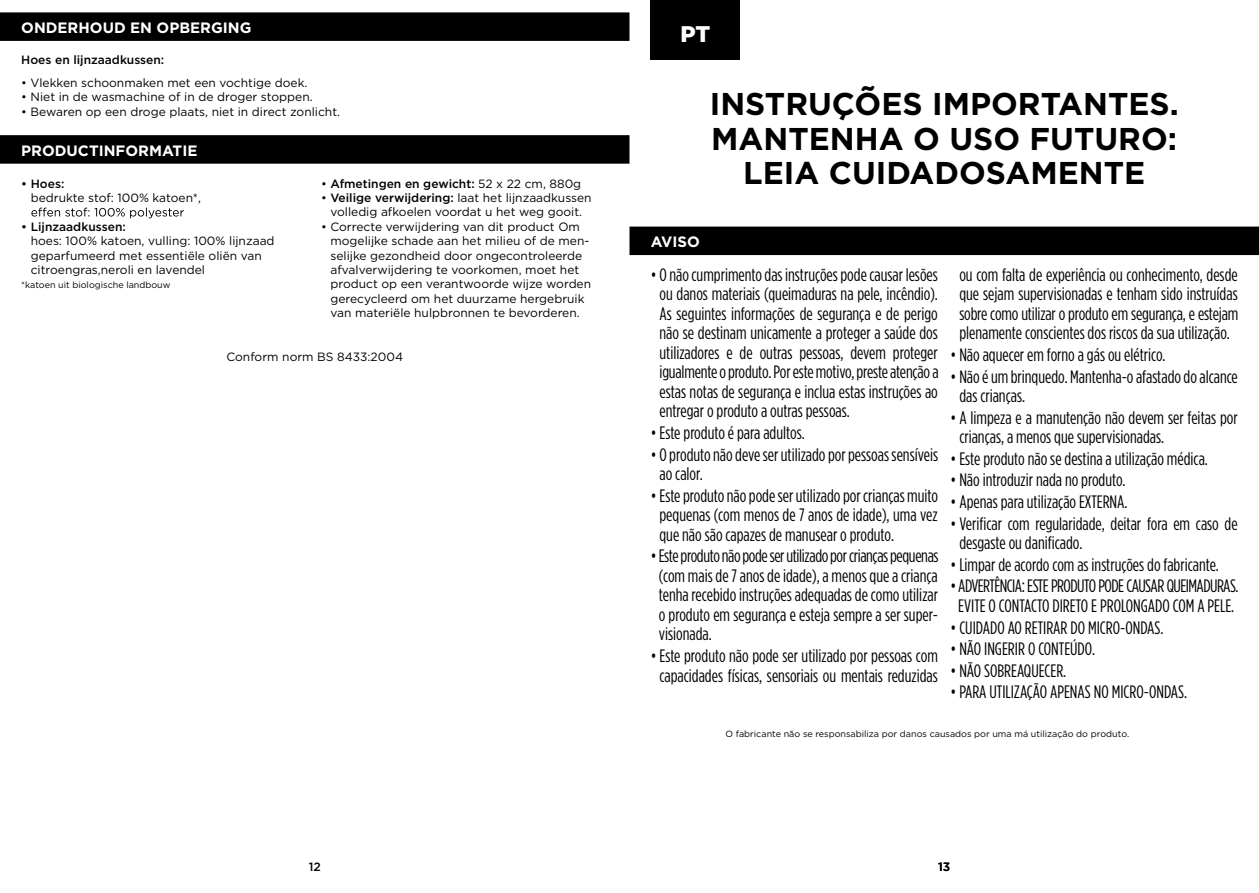
<style>
.page{position:relative;width:1259px;height:893px;background:#fff}
.page>*{position:absolute;margin:0;border:0;box-sizing:border-box;transform-origin:0 0}
.t1{font:700 31.5px/34.5px "Gotham";color:#000;text-align:center}
.t2{font:900 22.5px "Gotham";color:#fff}
.t3{font:18px/19.5px "Gotham Condensed";color:#000;text-align:justify}
.t4{font:18px/19.5px "Gotham Condensed";letter-spacing:-.03em;color:#000;text-align:center}
.t5{font:700 15px "Gotham";color:#fff}
.t6{font:12px/14.4px "Gotham";color:#000}
.t7{font:500 12px "Gotham";color:#000}
.t8{font:9px "Gotham";color:#000}
.s1{font-weight:400}
.s2{font-weight:500}
</style>
<div class="page">
<div style="left:0;top:135px;width:629px;height:29px;background:#000"></div>
<svg style="left:31px;top:208px;width:153px;height:10px"></svg>
<div style="left:0;top:12px;width:629px;height:29px;background:#000"></div>
<div style="left:651px;top:0;width:89px;height:60px;background:#000"></div>
<div style="left:629px;top:227px;width:630px;height:28px;background:#000"></div>
<p class="t5" style="left:21px;top:18px;width:232px">ONDERHOUD EN OPBERGING</p>
<p class="t7" style="left:21px;top:52px;width:145px">Hoes en lijnzaadkussen:</p>
<p class="t6" style="left:21px;top:75px;width:288px">• Vlekken schoonmaken met een vochtige doek.</p>
<p class="t6" style="left:21px;top:89px;width:293px">• Niet in de wasmachine of in de droger stoppen.</p>
<p class="t6" style="left:21px;top:104px;width:320px">• Bewaren op een droge plaats, niet in direct zonlicht.</p>
<p class="t5" style="left:21px;top:141px;width:178px">PRODUCTINFORMATIE</p>
<p class="t7" style="left:21px;top:176px;width:45px">• Hoes:</p>
<p class="t6" style="left:31px;top:190px;width:172px">bedrukte stof: 100% katoen*,</p>
<p class="t7" style="left:21px;top:219px;width:106px">• Lijnzaadkussen:</p>
<p class="t6" style="left:31px;top:234px;width:245px">hoes: 100% katoen, vulling: 100% lijnzaad geparfumeerd met essentiële oliën van citroengras,neroli en lavendel</p>
<p class="t8" style="left:21px;top:279px;width:151px">*katoen uit biologische landbouw</p>
<p class="t7" style="left:321px;top:176px;width:262px"><span class="s1">•</span> Afmetingen en gewicht: <span class="s1">52 x 22 cm, 880g</span></p>
<p class="t6" style="left:321px;top:190px;width:272px;text-align:center">• <span class="s2">Veilige verwijdering:</span> laat het lijnzaadkussen volledig afkoelen voordat u het weg gooit.</p>
<p class="t6" style="left:330px;top:219px;width:262px;text-indent:-9px">• Correcte verwijdering van dit product Om mogelijke schade aan het milieu of de men&shy;selijke gezondheid door ongecontroleerde afvalverwijdering te voorkomen, moet het product op een verantwoorde wijze worden gerecycleerd om het duurzame hergebruik van materiële hulpbronnen te bevorderen.</p>
<p class="t6" style="left:226px;top:349px;width:178px">Conform norm BS 8433:2004</p>
<p class="t7" style="left:309px;top:859px;width:14px">12</p>
<p class="t2" style="left:680px;top:21px;width:31px">PT</p>
<h1 class="t1" style="left:710px;top:87px;width:470px">INSTRUÇÕES IMPORTANTES.<br>MANTENHA O USO FUTURO:<br>LEIA CUIDADOSAMENTE</h1>
<p class="t5" style="left:651px;top:232px;width:50px">AVISO</p>
<p class="t3" style="left:659px;top:265px;width:281px;text-indent:-9px">• O nãocumprimentodas instruçõespodecausar lesões ou danos materiais (queimaduras na pele, incêndio).<br>As seguintes informações de segurança e de perigo não se destinam unicamente a proteger a saúde dos utilizadores e de outras pessoas, devem proteger igualmenteoproduto.Porestemotivo,presteatençãoa estas notas de segurança e inclua estas instruções ao entregar o produto a outras pessoas.</p>
<p class="t3" style="left:651px;top:423px;width:155px">• Este produto é para adultos.</p>
<p class="t3" style="left:659px;top:444px;width:280px;text-indent:-9px">• O produtonãodeveserutilizadoporpessoassensíveis ao calor.</p>
<p class="t3" style="left:659px;top:485px;width:280px;text-indent:-9px">• Esteprodutonãopodeserutilizadoporcriançasmuito pequenas (com menos de 7 anos de idade), uma vez que não são capazes de manusear o produto.</p>
<p class="t3" style="left:659px;top:546px;width:281px;text-indent:-8px">•Esteprodutonãopodeserutilizadoporcriançaspequenas (com mais de 7anosdeidade), a menosquea criança tenha recebido instruções adequadas de como utilizar o produto em segurança e esteja sempre a ser super&shy;visionada.</p>
<p class="t3" style="left:651px;top:646px;width:289px;text-align:center">• Este produto não pode ser utilizado por pessoas com capacidades físicas, sensoriais ou mentais reduzidas</p>
<p class="t3" style="left:959px;top:265px;width:280px">ou com falta de experiência ou conhecimento, desde que sejam supervisionadas e tenham sido instruídas sobre como utilizar o produto em segurança, e estejam plenamente conscientes dos riscos da sua utilização.</p>
<p class="t3" style="left:950px;top:345px;width:216px">• Não aquecer em forno a gás ou elétrico.</p>
<p class="t3" style="left:959px;top:366px;width:280px;text-indent:-9px">• Nãoéumbrinquedo. Mantenha-oafastadodoalcance das crianças.</p>
<p class="t3" style="left:959px;top:407px;width:280px;text-indent:-9px">• A limpeza e a manutenção não devem ser feitas por crianças, a menos que supervisionadas.</p>
<p class="t3" style="left:950px;top:448px;width:259px">• Este produto não se destina a utilização médica.</p>
<p class="t3" style="left:950px;top:470px;width:176px">• Não introduzir nada no produto.</p>
<p class="t3" style="left:950px;top:492px;width:178px">• Apenas para utilização EXTERNA.</p>
<p class="t3" style="left:959px;top:513px;width:280px;text-indent:-9px">• Verificar com regularidade, deitar fora em caso de desgaste ou danificado.</p>
<p class="t3" style="left:950px;top:554px;width:270px">• Limpar de acordo com as instruções do fabricante.</p>
<p class="t4" style="left:950px;top:576px;width:289px">• ADVERTÊNCIA: ESTE PRODUTO PODE CAUSAR QUEIMADURAS.<br>EVITE O CONTACTO DIRETO E PROLONGADO COM A PELE.</p>
<p class="t3" style="left:950px;top:617px;width:214px">• CUIDADO AO RETIRAR DO MICRO-ONDAS.</p>
<p class="t3" style="left:950px;top:639px;width:146px">• NÃO INGERIR O CONTEÚDO.</p>
<p class="t3" style="left:950px;top:660px;width:117px">• NÃO SOBREAQUECER.</p>
<p class="t3" style="left:950px;top:682px;width:238px">• PARA UTILIZAÇÃO APENAS NO MICRO-ONDAS.</p>
<p class="t8" style="left:725px;top:728px;width:405px">O fabricante não se responsabiliza por danos causados por uma má utilização do produto.</p>
<p class="t7" style="left:938px;top:859px;width:14px">13</p>
</div>
